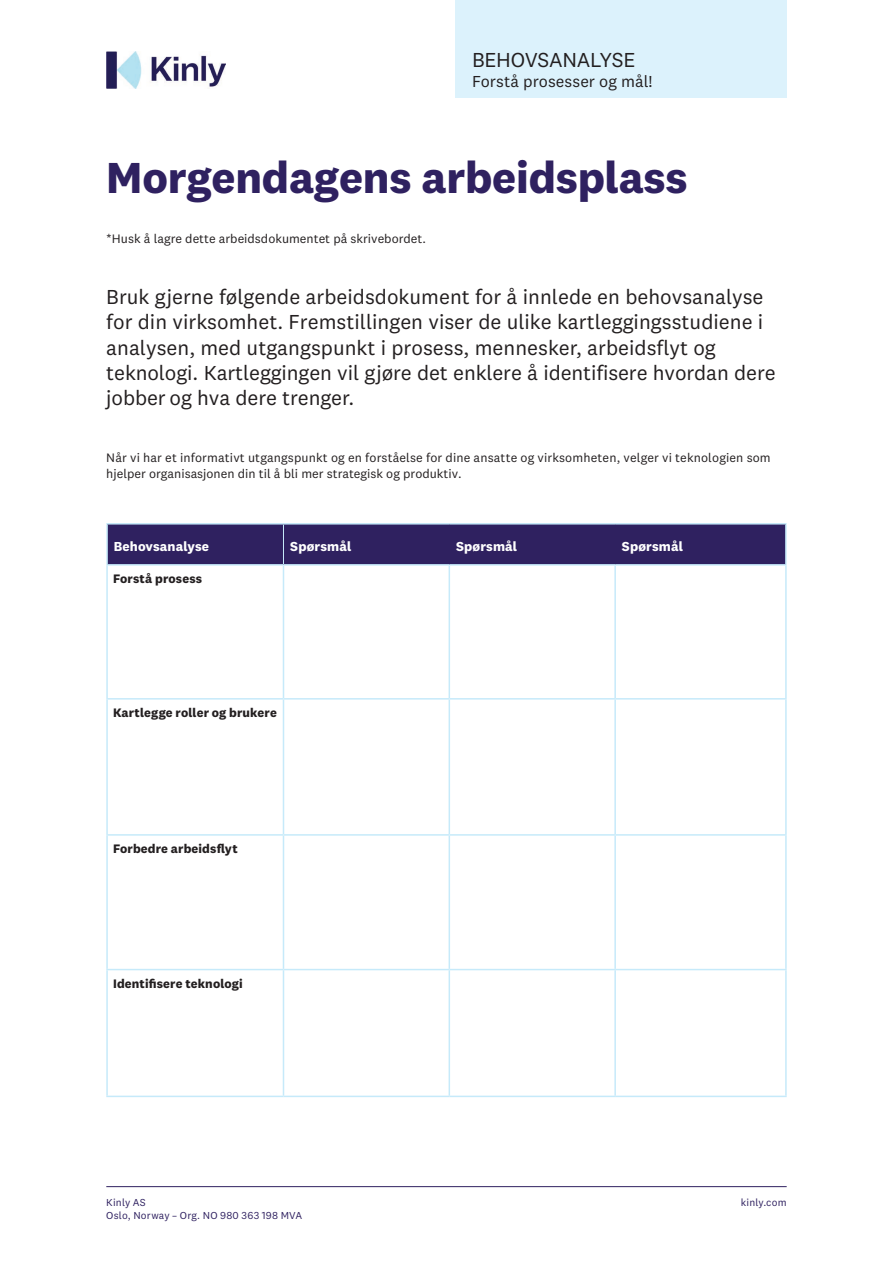
<style>
.page{position:relative;width:893px;height:1263px;background:#fff}
.page>*{position:absolute;margin:0;border:0;box-sizing:border-box;transform-origin:0 0}
.t1{font:700 45px "National 2";letter-spacing:-.005em;color:#2f2160}
.t2{font:21px/25.2px "National 2";color:#231f20}
.t3{font:16.5px "National 2";color:#231f20}
.t4{font:700 13.5px "National 2";letter-spacing:.01em;color:#fff}
.t5{font:12.75px/15.3px "National 2";color:#231f20}
.t6{font:700 12.75px "National 2";letter-spacing:.01em;color:#231f20}
.t7{font:10.5px/12.6px "National 2";letter-spacing:.015em;color:#2f2160}
</style>
<div class="page">
<hr style="left:106px;top:1186px;width:681px;height:1px;background:#2f2160">
<img style="left:106px;top:52px;width:119px;height:37px">
<div style="left:455px;top:0;width:332px;height:98px;background:#dcf2fc"></div>
<div style="left:108px;top:524px;width:677px;height:40px;background:#2f2160"></div>
<hr style="left:106px;top:523px;width:177px;height:1px;background:#c6eafa">
<hr style="left:106px;top:524px;width:2px;height:40px;background:#c6eafa">
<hr style="left:283px;top:523px;width:166px;height:1px;background:#c6eafa">
<hr style="left:449px;top:523px;width:166px;height:1px;background:#c6eafa">
<hr style="left:615px;top:523px;width:172px;height:1px;background:#c6eafa">
<hr style="left:785px;top:524px;width:2px;height:40px;background:#c6eafa">
<hr style="left:283px;top:524px;width:1px;height:40px;background:#c6eafa">
<hr style="left:106px;top:564px;width:177px;height:2px;background:#c6eafa">
<hr style="left:106px;top:566px;width:2px;height:132px;background:#c6eafa">
<hr style="left:283px;top:564px;width:166px;height:2px;background:#c6eafa">
<hr style="left:283px;top:566px;width:1px;height:132px;background:#c6eafa">
<hr style="left:449px;top:564px;width:166px;height:2px;background:#c6eafa">
<hr style="left:449px;top:566px;width:1px;height:132px;background:#c6eafa">
<hr style="left:615px;top:564px;width:172px;height:2px;background:#c6eafa">
<hr style="left:614px;top:566px;width:2px;height:132px;background:#c6eafa">
<hr style="left:785px;top:566px;width:2px;height:132px;background:#c6eafa">
<hr style="left:106px;top:698px;width:177px;height:1px;background:#c6eafa">
<hr style="left:106px;top:699px;width:2px;height:135px;background:#c6eafa">
<hr style="left:283px;top:698px;width:166px;height:1px;background:#c6eafa">
<hr style="left:283px;top:699px;width:1px;height:135px;background:#c6eafa">
<hr style="left:449px;top:698px;width:166px;height:1px;background:#c6eafa">
<hr style="left:449px;top:699px;width:1px;height:135px;background:#c6eafa">
<hr style="left:615px;top:698px;width:172px;height:1px;background:#c6eafa">
<hr style="left:614px;top:699px;width:2px;height:135px;background:#c6eafa">
<hr style="left:785px;top:699px;width:2px;height:135px;background:#c6eafa">
<hr style="left:106px;top:834px;width:177px;height:2px;background:#c6eafa">
<hr style="left:106px;top:836px;width:2px;height:133px;background:#c6eafa">
<hr style="left:283px;top:834px;width:166px;height:2px;background:#c6eafa">
<hr style="left:283px;top:836px;width:1px;height:133px;background:#c6eafa">
<hr style="left:449px;top:834px;width:166px;height:2px;background:#c6eafa">
<hr style="left:449px;top:836px;width:1px;height:133px;background:#c6eafa">
<hr style="left:615px;top:834px;width:172px;height:2px;background:#c6eafa">
<hr style="left:614px;top:836px;width:2px;height:133px;background:#c6eafa">
<hr style="left:785px;top:836px;width:2px;height:133px;background:#c6eafa">
<hr style="left:106px;top:969px;width:177px;height:1px;background:#c6eafa">
<hr style="left:106px;top:970px;width:2px;height:126px;background:#c6eafa">
<hr style="left:283px;top:969px;width:166px;height:1px;background:#c6eafa">
<hr style="left:283px;top:970px;width:1px;height:126px;background:#c6eafa">
<hr style="left:449px;top:969px;width:166px;height:1px;background:#c6eafa">
<hr style="left:449px;top:970px;width:1px;height:126px;background:#c6eafa">
<hr style="left:615px;top:969px;width:172px;height:1px;background:#c6eafa">
<hr style="left:614px;top:970px;width:2px;height:126px;background:#c6eafa">
<hr style="left:785px;top:970px;width:2px;height:126px;background:#c6eafa">
<hr style="left:106px;top:1096px;width:177px;height:1px;background:#c6eafa">
<hr style="left:283px;top:1096px;width:166px;height:1px;background:#c6eafa">
<hr style="left:449px;top:1096px;width:166px;height:1px;background:#c6eafa">
<hr style="left:615px;top:1096px;width:172px;height:1px;background:#c6eafa">
<p class="t2" style="left:472px;top:47px;width:165px">BEHOVSANALYSE</p>
<p class="t3" style="left:472px;top:71px;width:182px">Forstå prosesser og mål!</p>
<h1 class="t1" style="left:106px;top:150px;width:583px">Morgendagens arbeidsplass</h1>
<p class="t5" style="left:106px;top:231px;width:321px">*Husk å lagre dette arbeidsdokumentet på skrivebordet.</p>
<p class="t2" style="left:106px;top:284px;width:671px">Bruk gjerne følgende arbeidsdokument for å innlede en behovsanalyse for din virksomhet. Fremstillingen viser de ulike kartleggingsstudiene i analysen, med utgangspunkt i prosess, mennesker, arbeidsflyt og teknologi. Kartleggingen vil gjøre det enklere å identifisere hvordan dere jobber og hva dere trenger.</p>
<p class="t5" style="left:106px;top:450px;width:666px">Når vi har et informativt utgangspunkt og en forståelse for dine ansatte og virksomheten, velger vi teknologien som hjelper organisasjonen din til å bli mer strategisk og produktiv.</p>
<p class="t4" style="left:114px;top:538px;width:97px">Behovsanalyse</p>
<p class="t4" style="left:290px;top:538px;width:63px">Spørsmål</p>
<p class="t4" style="left:456px;top:538px;width:63px">Spørsmål</p>
<p class="t4" style="left:622px;top:538px;width:63px">Spørsmål</p>
<p class="t6" style="left:113px;top:571px;width:91px">Forstå prosess</p>
<p class="t6" style="left:113px;top:705px;width:165px">Kartlegge roller og brukere</p>
<p class="t6" style="left:113px;top:841px;width:126px">Forbedre arbeidsflyt</p>
<p class="t6" style="left:113px;top:976px;width:131px">Identifisere teknologi</p>
<p class="t7" style="left:106px;top:1196px;width:198px">Kinly AS<br>Oslo, Norway – Org. NO 980 363 198 MVA</p>
<p class="t7" style="left:741px;top:1196px;width:47px">kinly.com</p>
</div>
